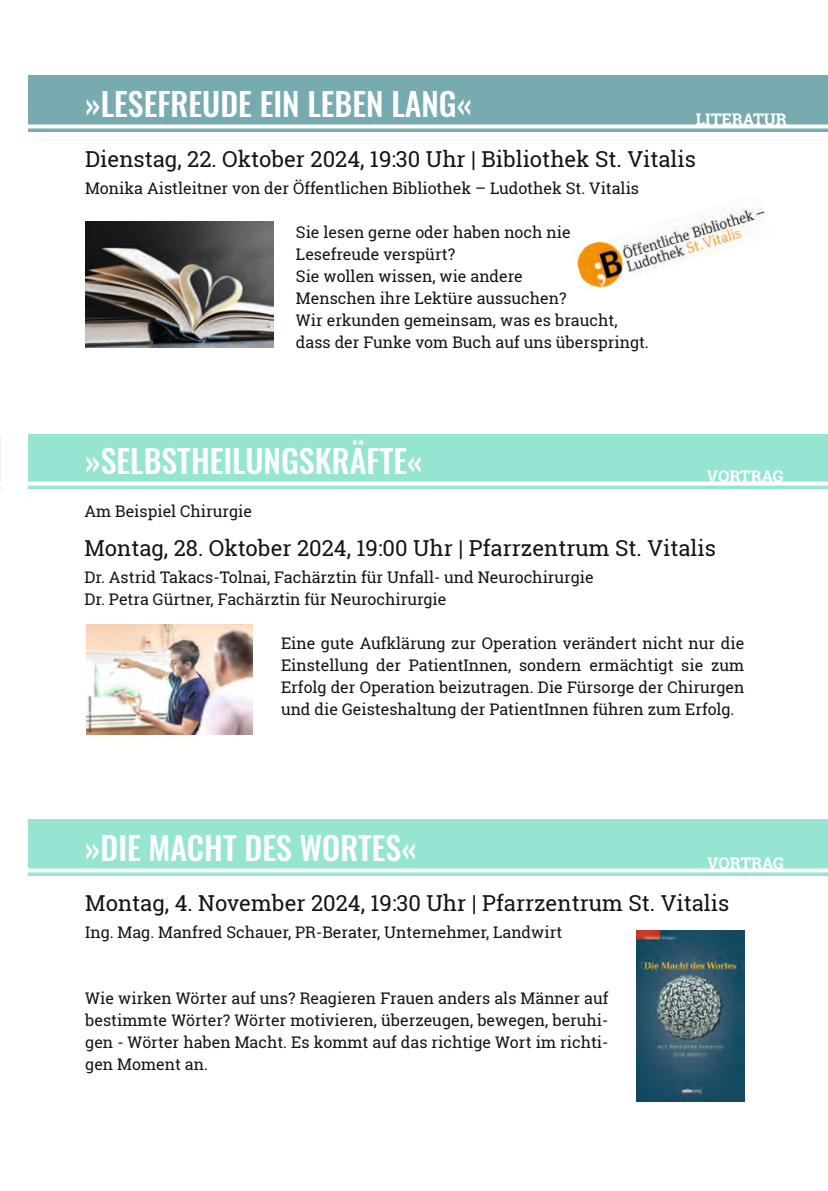
<style>
.page{position:relative;width:828px;height:1191px;background:#fff}
.page>*{position:absolute;margin:0;border:0;box-sizing:border-box;transform-origin:0 0}
.V-Überschrift{font:500 32px "Oswald";color:#fff}
.V-Zeit-Ort{font:22px "Roboto Slab";color:#131413}
.V-Text{font:16px/22px "Roboto Slab";color:#131413;text-align:justify}
.V-Text-2{font:700 16px "Roboto Slab";color:#fff}
.V-Zeit-Ort-2{font:16px "Roboto Slab";color:#131413}
</style>
<div class="page">
<div style="left:28px;top:819px;width:800px;height:57px;background:#96e5d3"></div>
<svg style="left:28px;top:868px;width:800px;height:4px;background:#f2fbf9"></svg>
<img style="left:637px;top:930px;width:107px;height:171px">
<div style="left:28px;top:75px;width:800px;height:57px;background:#77abb0"></div>
<svg style="left:28px;top:124px;width:800px;height:4px;background:#eff5f5"></svg>
<img style="left:576px;top:207px;width:189px;height:83px">
<img style="left:85px;top:222px;width:188px;height:125px">
<div style="left:28px;top:434px;width:800px;height:55px;background:#96e5d3"></div>
<svg style="left:0;top:481px;width:828px;height:4px;background:#effaf8"></svg>
<img style="left:86px;top:624px;width:167px;height:111px">
<p class="V-Überschrift" style="left:85px;top:88px;width:388px">»LESEFREUDE EIN LEBEN LANG«</p>
<p class="V-Text-2" style="left:696px;top:108px;width:93px">LITERATUR</p>
<p class="V-Text-2" style="left:708px;top:108px;width:35px">THE</p>
<p class="V-Text-2" style="left:763px;top:108px;width:23px">ER</p>
<p class="V-Zeit-Ort" style="left:85px;top:143px;width:612px">Dienstag, 22. Oktober 2024, 19:30 Uhr | Bibliothek St. Vitalis</p>
<p class="V-Text" style="left:85px;top:177px;width:555px">Monika Aistleitner von der Öffentlichen Bibliothek – Ludothek St. Vitalis</p>
<p class="V-Text" style="left:296px;top:221px;width:276px">Sie lesen gerne oder haben noch nie</p>
<p class="V-Text" style="left:296px;top:243px;width:161px">Lesefreude verspürt?</p>
<p class="V-Text" style="left:296px;top:265px;width:228px">Sie wollen wissen, wie andere</p>
<p class="V-Text" style="left:296px;top:287px;width:272px">Menschen ihre Lektüre aussuchen?</p>
<p class="V-Text" style="left:296px;top:309px;width:323px">Wir erkunden gemeinsam, was es braucht,</p>
<p class="V-Text" style="left:296px;top:331px;width:354px">dass der Funke vom Buch auf uns überspringt.</p>
<p class="V-Überschrift" style="left:85px;top:445px;width:339px">»SELBSTHEILUNGSKRÄFTE«</p>
<p class="V-Text-2" style="left:706px;top:465px;width:78px">VORTRAG</p>
<p class="V-Zeit-Ort-2" style="left:84px;top:500px;width:169px">Am Beispiel Chirurgie</p>
<p class="V-Zeit-Ort" style="left:84px;top:532px;width:633px">Montag, 28. Oktober 2024, 19:00 Uhr | Pfarrzentrum St. Vitalis</p>
<p class="V-Text" style="left:84px;top:566px;width:511px">Dr. Astrid Takacs-Tolnai, Fachärztin für Unfall- und Neurochirurgie</p>
<p class="V-Text" style="left:84px;top:588px;width:364px">Dr. Petra Gürtner, Fachärztin für Neurochirurgie</p>
<p class="V-Text" style="left:281px;top:632px;width:465px">Eine gute Aufklärung zur Operation verändert nicht nur die Einstellung der PatientInnen, sondern ermächtigt sie zum Erfolg der Operation beizutragen. Die Fürsorge der Chirurgen und die Geisteshaltung der PatientInnen führen zum Erfolg.</p>
<p class="V-Überschrift" style="left:85px;top:831px;width:333px">»DIE MACHT DES WORTES«</p>
<p class="V-Text-2" style="left:707px;top:851px;width:78px">VORTRAG</p>
<p class="V-Zeit-Ort" style="left:85px;top:887px;width:645px">Montag, 4. November 2024, 19:30 Uhr | Pfarrzentrum St. Vitalis</p>
<p class="V-Text" style="left:85px;top:921px;width:479px">Ing. Mag. Manfred Schauer, PR-Berater, Unternehmer, Landwirt</p>
<p class="V-Text" style="left:85px;top:987px;width:524px">Wie wirken Wörter auf uns? Reagieren Frauen anders als Männer auf bestimmte Wörter? Wörter motivieren, überzeugen, bewegen, beruhi&shy;gen - Wörter haben Macht. Es kommt auf das richtige Wort im richti&shy;gen Moment an.</p>
</div>
